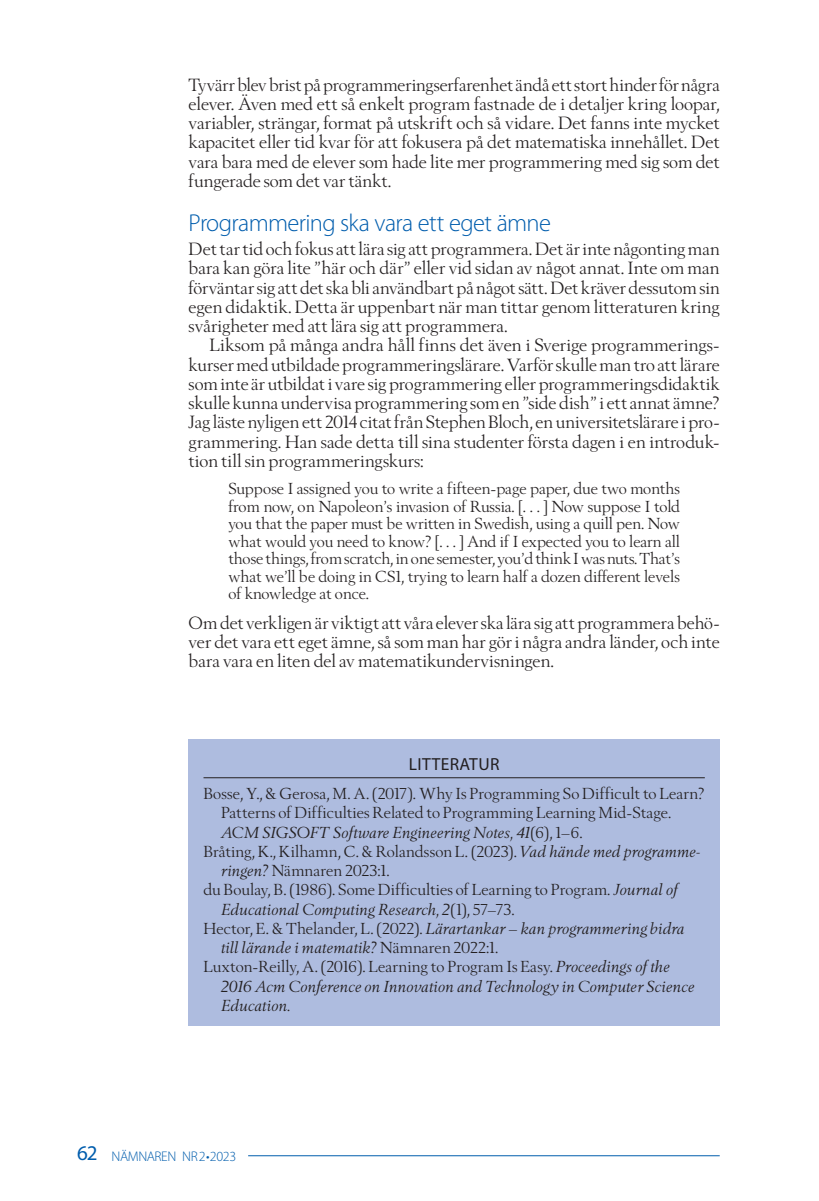
<style>
.page{position:relative;width:819px;height:1201px;background:#fff}
.page>*{position:absolute;margin:0;border:0;box-sizing:border-box;transform-origin:0 0}
.t1{font:300 24.5px "Myriad Pro";letter-spacing:-.03em;color:#015dad}
.t2{font:17.5px/19.2px "Berling Nova Display Pro";color:#231f20;text-align:justify}
.t3{font:17.5px "Myriad Pro";letter-spacing:.02em;color:#231f20}
.t4{font:15.75px/17.5px "Berling Nova Display Pro";letter-spacing:.005em;color:#231f20;text-align:justify}
.t5{font:italic 15.75px "Berling Nova Display Pro";letter-spacing:.005em;color:#231f20}
.t6{font:300 14px "Myriad Pro";letter-spacing:-.03em;color:#015dad}
.s1{font-style:normal}
.s2{font-style:italic}
.s3{font-weight:400;font-size:21px}
</style>
<div class="page">
<hr style="left:248px;top:1155px;width:471px;height:1px;background:#015dad">
<div style="left:189px;top:739px;width:530px;height:287px;background:#aebcdf"></div>
<hr style="left:203px;top:777px;width:501px;height:1px;background:#231f20">
<p class="t2" style="left:189px;top:75px;width:532px">Tyvärr blev brist på programmeringserfarenhet ändå ett stort hinder för några elever. Även med ett så enkelt program fastnade de i detaljer kring loopar, variabler, strängar, format på utskrift och så vidare. Det fanns inte mycket kapacitet eller tid kvar för att fokusera på det matematiska innehållet. Det vara bara med de elever som hade lite mer programmering med sig som det fungerade som det var tänkt.</p>
<h1 class="t1" style="left:189px;top:209px;width:364px">Programmering ska vara ett eget ämne</h1>
<p class="t2" style="left:189px;top:239px;width:532px">Det tar tid och fokus att lära sig att programmera. Det är inte någonting man bara kan göra lite ”här och där” eller vid sidan av något annat. Inte om man förväntar sig att det ska bli användbart på något sätt. Det kräver dessutom sin egen didaktik. Detta är uppenbart när man tittar genom litteraturen kring svårigheter med att lära sig att programmera.</p>
<p class="t2" style="left:189px;top:335px;width:532px;text-indent:21px">Liksom på många andra håll finns det även i Sverige programmerings&shy;kurser med utbildade programmeringslärare. Varför skulle man tro att lärare som inte är utbildat i vare sig programmering eller programmeringsdidaktik skulle kunna undervisa programmering som en ”side dish” i ett annat ämne?<br>Jag läste nyligen ett 2014 citat från Stephen Bloch, en universitetslärare i pro&shy;grammering. Han sade detta till sina studenter första dagen i en introduk&shy;tion till sin programmeringskurs:</p>
<p class="t4" style="left:228px;top:480px;width:453px">Suppose I assigned you to write a fifteen-page paper, due two months from now, on Napoleon’s invasion of Russia. [. . . ] Now suppose I told you that the paper must be written in Swedish, using a quill pen. Now what would you need to know? [. . . ] And if I expected you to learn all those things, from scratch, in one semester, you’d think I was nuts. That’s what we’ll be doing in CS1, trying to learn half a dozen different levels of knowledge at once.</p>
<p class="t2" style="left:189px;top:612px;width:532px">Om det verkligen är viktigt att våra elever ska lära sig att programmera behö&shy;ver det vara ett eget ämne, så som man har gör i några andra länder, och inte bara vara en liten del av matematikundervisningen.</p>
<p class="t3" style="left:409px;top:755px;width:92px">LITTERATUR</p>
<p class="t4" style="left:203px;top:784px;width:502px">Bosse, Y., &amp; Gerosa, M. A. (2017). Why Is Programming So Difficult to Learn?</p>
<p class="t4" style="left:221px;top:804px;width:451px">Patterns of Difficulties Related to Programming Learning Mid-Stage.</p>
<p class="t5" style="left:221px;top:823px;width:363px">ACM SIGSOFT Software Engineering Notes, 41<span class="s1">(6), 1–6.</span></p>
<p class="t4" style="left:203px;top:842px;width:498px">Bråting, K., Kilhamn, C. &amp; Rolandsson L. (2023). <span class="s2">Vad hände med programme-</span></p>
<p class="t4" style="left:221px;top:861px;width:170px"><span class="s2">ringen?</span> Nämnaren 2023:1.</p>
<p class="t4" style="left:203px;top:881px;width:476px">du Boulay, B. (1986). Some Difficulties of Learning to Program. <span class="s2">Journal of</span></p>
<p class="t5" style="left:221px;top:900px;width:295px">Educational Computing Research, 2<span class="s1">(1), 57–73.</span></p>
<p class="t5" style="left:203px;top:919px;width:482px"><span class="s1">Hector, E. &amp; Thelander, L. (2022).</span> Lärartankar – kan programmering bidra</p>
<p class="t5" style="left:221px;top:938px;width:279px">till lärande i matematik? <span class="s1">Nämnaren 2022:1.</span></p>
<p class="t4" style="left:203px;top:958px;width:468px">Luxton-Reilly, A. (2016). Learning to Program Is Easy. <span class="s2">Proceedings of the</span></p>
<p class="t5" style="left:221px;top:977px;width:475px">2016 Acm Conference on Innovation and Technology in Computer Science</p>
<p class="t5" style="left:221px;top:996px;width:71px">Education.</p>
<p class="t6" style="left:77px;top:1148px;width:161px"><span class="s3">62</span> NÄMNAREN NR2•2023</p>
</div>
